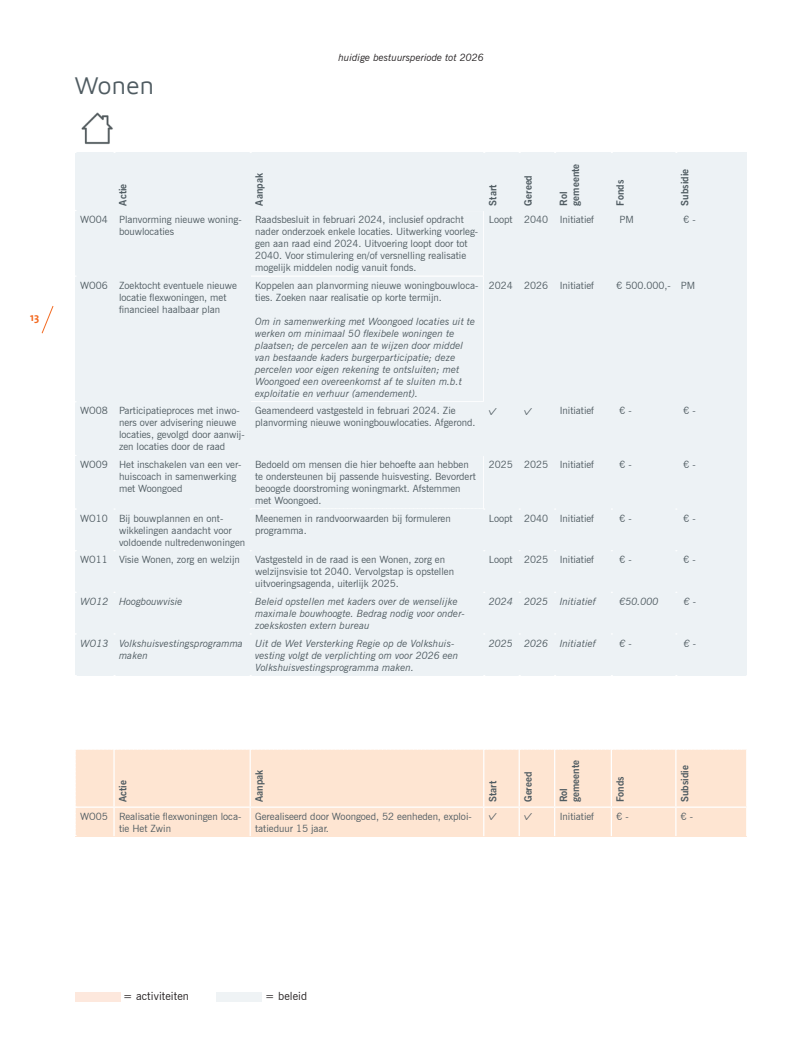
<style>
.page{position:relative;width:801px;height:1053px;background:#fff}
.page>*{position:absolute;margin:0;border:0;box-sizing:border-box;transform-origin:0 0}
.t1{font:25px "Maven Pro";color:#4f5b61}
.t2{font:11.25px "News Gothic BT";letter-spacing:.01em;color:#231f20}
.t3{font:700 11.25px "T Mix";color:#f36a21}
.t4{font:10px/12px "News Gothic BT";color:#4f5b61}
.t5{font:italic 10px/12px "News Gothic BT";color:#4f5b61}
.t6{font:700 10px/12px "News Gothic BT";color:#4f5b61}
.t7{font:italic 10px "News Gothic BT";color:#231f20}
.t8{font:10px "Artifakt Element";color:#4f5b61}
</style>
<div class="page">
<svg style="left:42px;top:306px;width:11px;height:27px"></svg>
<div style="left:75px;top:152px;width:672px;height:524px;background:#edf2f5"></div>
<img style="left:81px;top:112px;width:32px;height:33px">
<div style="left:75px;top:749px;width:672px;height:87px;background:#fee5d2"></div>
<div style="left:76px;top:992px;width:45px;height:9px;background:#fde8dd"></div>
<div style="left:216px;top:992px;width:45px;height:9px;background:#eff3f5"></div>
<p class="t3" style="left:30px;top:308px;width:11px">13</p>
<h2 class="t1" style="left:74px;top:69px;width:81px">Wonen</h2>
<p class="t7" style="left:338px;top:51px;width:147px">huidige bestuursperiode tot 2026</p>
<p class="t6" style="left:117px;top:205px;width:23px;rotate:-90deg">Actie</p>
<p class="t6" style="left:253px;top:205px;width:34px;rotate:-90deg">Aanpak</p>
<p class="t6" style="left:487px;top:205px;width:23px;rotate:-90deg">Start</p>
<p class="t6" style="left:522px;top:205px;width:32px;rotate:-90deg">Gereed</p>
<p class="t6" style="left:569px;top:205px;width:43px;rotate:-90deg">gemeente</p>
<p class="t6" style="left:557px;top:205px;width:16px;rotate:-90deg">Rol</p>
<p class="t6" style="left:614px;top:205px;width:27px;rotate:-90deg">Fonds</p>
<p class="t6" style="left:679px;top:205px;width:38px;rotate:-90deg">Subsidie</p>
<p class="t4" style="left:80px;top:213px;width:29px">WO04</p>
<p class="t4" style="left:119px;top:213px;width:124px">Planvorming nieuwe woning-</p>
<p class="t4" style="left:255px;top:213px;width:210px">Raadsbesluit in februari 2024, inclusief opdracht</p>
<p class="t4" style="left:489px;top:213px;width:25px">Loopt</p>
<p class="t4" style="left:524px;top:213px;width:26px">2040</p>
<p class="t4" style="left:560px;top:213px;width:36px">Initiatief</p>
<p class="t4" style="left:619px;top:213px;width:16px">PM</p>
<p class="t4" style="left:683px;top:213px;width:14px">€ -</p>
<p class="t4" style="left:119px;top:225px;width:57px">bouwlocaties</p>
<p class="t4" style="left:255px;top:225px;width:224px">nader onderzoek enkele locaties. Uitwerking voorleg-</p>
<p class="t4" style="left:255px;top:237px;width:214px">gen aan raad eind 2024. Uitvoering loopt door tot</p>
<p class="t4" style="left:255px;top:249px;width:212px">2040. Voor stimulering en/of versnelling realisatie</p>
<p class="t4" style="left:255px;top:261px;width:163px">mogelijk middelen nodig vanuit fonds.</p>
<p class="t4" style="left:119px;top:279px;width:119px;text-indent:-39px">WO06 Zoektocht eventuele nieuwe locatie flexwoningen, met financieel haalbaar plan</p>
<p class="t4" style="left:255px;top:279px;width:225px">Koppelen aan planvorming nieuwe woningbouwloca&shy;ties. Zoeken naar realisatie op korte termijn.</p>
<p class="t5" style="left:255px;top:315px;width:222px">Om in samenwerking met Woongoed locaties uit te</p>
<p class="t5" style="left:255px;top:327px;width:201px">werken om minimaal 50 flexibele woningen te</p>
<p class="t5" style="left:255px;top:339px;width:210px">plaatsen; de percelen aan te wijzen door middel van bestaande kaders burgerparticipatie; deze percelen voor eigen rekening te ontsluiten; met Woongoed een overeenkomst af te sluiten m.b.t</p>
<p class="t5" style="left:255px;top:387px;width:164px">exploitatie en verhuur (amendement).</p>
<p class="t4" style="left:489px;top:279px;width:26px">2024</p>
<p class="t4" style="left:524px;top:279px;width:26px">2026</p>
<p class="t4" style="left:560px;top:279px;width:36px">Initiatief</p>
<p class="t4" style="left:616px;top:279px;width:56px">€ 500.000,-</p>
<p class="t4" style="left:681px;top:279px;width:16px">PM</p>
<p class="t4" style="left:80px;top:405px;width:29px">WO08</p>
<p class="t4" style="left:119px;top:405px;width:127px">Participatieproces met inwo&shy;ners over advisering nieuwe locaties, gevolgd door aanwij&shy;zen locaties door de raad</p>
<p class="t4" style="left:255px;top:405px;width:222px">Geamendeerd vastgesteld in februari 2024. Zie planvorming nieuwe woningbouwlocaties. Afgerond.</p>
<p class="t8" style="left:489px;top:404px;width:10px">✓</p>
<p class="t8" style="left:524px;top:404px;width:10px">✓</p>
<p class="t4" style="left:560px;top:405px;width:36px">Initiatief</p>
<p class="t4" style="left:619px;top:405px;width:14px">€ -</p>
<p class="t4" style="left:683px;top:405px;width:14px">€ -</p>
<p class="t4" style="left:80px;top:458px;width:29px">WO09</p>
<p class="t4" style="left:119px;top:458px;width:124px">Het inschakelen van een ver-</p>
<p class="t4" style="left:255px;top:458px;width:215px">Bedoeld om mensen die hier behoefte aan hebben</p>
<p class="t4" style="left:489px;top:458px;width:26px">2025</p>
<p class="t4" style="left:524px;top:458px;width:26px">2025</p>
<p class="t4" style="left:560px;top:458px;width:36px">Initiatief</p>
<p class="t4" style="left:619px;top:458px;width:14px">€ -</p>
<p class="t4" style="left:683px;top:458px;width:14px">€ -</p>
<p class="t4" style="left:119px;top:470px;width:119px">huiscoach in samenwerking met Woongoed</p>
<p class="t4" style="left:255px;top:470px;width:222px">te ondersteunen bij passende huisvesting. Bevordert beoogde doorstroming woningmarkt. Afstemmen met Woongoed.</p>
<p class="t4" style="left:80px;top:512px;width:29px">WO10</p>
<p class="t4" style="left:119px;top:512px;width:128px">Bij bouwplannen en ont&shy;wikkelingen aandacht voor voldoende nultredenwoningen</p>
<p class="t4" style="left:255px;top:512px;width:197px">Meenemen in randvoorwaarden bij formuleren programma.</p>
<p class="t4" style="left:489px;top:512px;width:25px">Loopt</p>
<p class="t4" style="left:524px;top:512px;width:26px">2040</p>
<p class="t4" style="left:560px;top:512px;width:36px">Initiatief</p>
<p class="t4" style="left:619px;top:512px;width:14px">€ -</p>
<p class="t4" style="left:683px;top:512px;width:14px">€ -</p>
<p class="t4" style="left:80px;top:553px;width:29px">WO11</p>
<p class="t4" style="left:119px;top:553px;width:122px">Visie Wonen, zorg en welzijn</p>
<p class="t4" style="left:255px;top:553px;width:200px">Vastgesteld in de raad is een Wonen, zorg en welzijnsvisie tot 2040. Vervolgstap is opstellen uitvoeringsagenda, uiterlijk 2025.</p>
<p class="t4" style="left:489px;top:553px;width:25px">Loopt</p>
<p class="t4" style="left:524px;top:553px;width:26px">2025</p>
<p class="t4" style="left:560px;top:553px;width:36px">Initiatief</p>
<p class="t4" style="left:619px;top:553px;width:14px">€ -</p>
<p class="t4" style="left:683px;top:553px;width:14px">€ -</p>
<p class="t5" style="left:80px;top:595px;width:30px">WO12</p>
<p class="t5" style="left:119px;top:595px;width:65px">Hoogbouwvisie</p>
<p class="t5" style="left:255px;top:595px;width:211px">Beleid opstellen met kaders over de wenselijke maximale bouwhoogte. Bedrag nodig voor onder&shy;zoekskosten extern bureau</p>
<p class="t5" style="left:489px;top:595px;width:26px">2024</p>
<p class="t5" style="left:524px;top:595px;width:26px">2025</p>
<p class="t5" style="left:560px;top:595px;width:38px">Initiatief</p>
<p class="t5" style="left:619px;top:595px;width:41px">€50.000</p>
<p class="t5" style="left:684px;top:595px;width:14px">€ -</p>
<p class="t5" style="left:80px;top:637px;width:30px">WO13</p>
<p class="t5" style="left:119px;top:637px;width:125px">Volkshuisvestingsprogramma maken</p>
<p class="t5" style="left:255px;top:637px;width:205px">Uit de Wet Versterking Regie op de Volkshuis&shy;vesting volgt de verplichting om voor 2026 een<br>Volkshuisvestingsprogramma maken.</p>
<p class="t5" style="left:489px;top:637px;width:26px">2025</p>
<p class="t5" style="left:524px;top:637px;width:26px">2026</p>
<p class="t5" style="left:560px;top:637px;width:38px">Initiatief</p>
<p class="t5" style="left:619px;top:637px;width:14px">€ -</p>
<p class="t5" style="left:684px;top:637px;width:14px">€ -</p>
<p class="t6" style="left:117px;top:802px;width:23px;rotate:-90deg">Actie</p>
<p class="t6" style="left:253px;top:802px;width:34px;rotate:-90deg">Aanpak</p>
<p class="t6" style="left:487px;top:802px;width:23px;rotate:-90deg">Start</p>
<p class="t6" style="left:522px;top:802px;width:32px;rotate:-90deg">Gereed</p>
<p class="t6" style="left:557px;top:802px;width:43px;rotate:-90deg">Rol gemeente</p>
<p class="t6" style="left:614px;top:802px;width:27px;rotate:-90deg">Fonds</p>
<p class="t6" style="left:679px;top:802px;width:38px;rotate:-90deg">Subsidie</p>
<p class="t4" style="left:119px;top:810px;width:124px;text-indent:-39px">WO05 Realisatie flexwoningen loca&shy;tie Het Zwin</p>
<p class="t4" style="left:255px;top:810px;width:218px">Gerealiseerd door Woongoed, 52 eenheden, exploi&shy;tatieduur 15 jaar.</p>
<p class="t8" style="left:489px;top:809px;width:10px">✓</p>
<p class="t8" style="left:524px;top:809px;width:10px">✓</p>
<p class="t4" style="left:560px;top:810px;width:36px">Initiatief</p>
<p class="t4" style="left:616px;top:810px;width:14px">€ -</p>
<p class="t4" style="left:681px;top:810px;width:14px">€ -</p>
<p class="t2" style="left:123px;top:989px;width:67px">= activiteiten</p>
<p class="t2" style="left:265px;top:989px;width:44px">= beleid</p>
</div>
